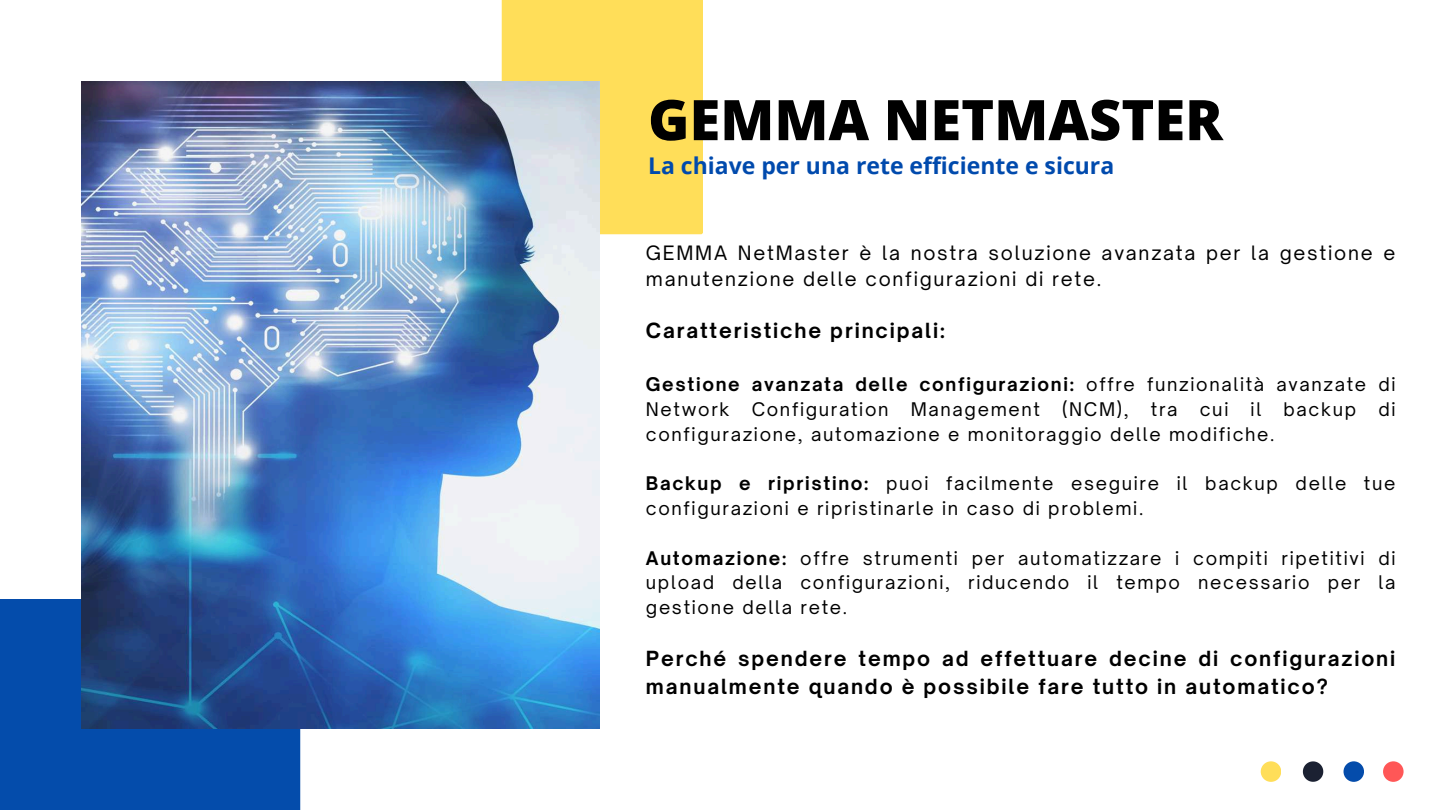
<style>
.page{position:relative;width:1440px;height:810px;background:#fff}
.page>*{position:absolute;margin:0;border:0;box-sizing:border-box;transform-origin:0 0}
.t1{font:800 56px "Open Sans";color:#000}
.t2{font:700 23px "Open Sans";color:#004aad}
.t3{font:700 20px/27.8px "Open Sauce One";letter-spacing:.095em;color:#000}
.t4{font:19px/26.2px "Open Sauce One";letter-spacing:.095em;color:#000}
.t5{font:18px/24.8px "Open Sauce One";letter-spacing:.095em;color:#000;text-align:justify}
.s1{font-weight:700}
</style>
<div class="page">
<div style="left:0;top:599px;width:300px;height:211px;background:#044cab"></div>
<div style="left:502px;top:0;width:201px;height:234px;background:#ffde59"></div>
<img style="left:81px;top:81px;width:518px;height:648px">
<div style="left:1261px;top:761px;width:20px;height:21px;background:#ffde59;border-radius:50%"></div>
<div style="left:1344px;top:761px;width:20px;height:21px;background:#044cab;border-radius:50%"></div>
<div style="left:1383px;top:761px;width:20px;height:21px;background:#ff5757;border-radius:50%"></div>
<svg style="left:1303px;top:761px;width:20px;height:21px"></svg>
<h1 class="t1" style="left:648px;top:80px;width:576px">GEMMA NETMASTER</h1>
<p class="t2" style="left:648px;top:150px;width:468px">La chiave per una rete efficiente e sicura</p>
<p class="t4" style="left:646px;top:240px;width:751px">GEMMA NetMaster è la nostra soluzione avanzata per la gestione e manutenzione delle configurazioni di rete.</p>
<p class="t3" style="left:646px;top:317px;width:301px">Caratteristiche principali:</p>
<p class="t5" style="left:646px;top:372px;width:751px"><span class="s1">Gestione avanzata delle configurazioni:</span> offre funzionalità avanzate di Network Configuration Management (NCM), tra cui il backup di configurazione, automazione e monitoraggio delle modifiche.</p>
<p class="t5" style="left:646px;top:471px;width:751px"><span class="s1">Backup e ripristino:</span> puoi facilmente eseguire il backup delle tue configurazioni e ripristinarle in caso di problemi.</p>
<p class="t5" style="left:646px;top:545px;width:751px"><span class="s1">Automazione:</span> offre strumenti per automatizzare i compiti ripetitivi di upload della configurazioni, riducendo il tempo necessario per la gestione della rete.</p>
<p class="t3" style="left:646px;top:644px;width:751px">Perché spendere tempo ad effettuare decine di configurazioni manualmente quando è possibile fare tutto in automatico?</p>
</div>
